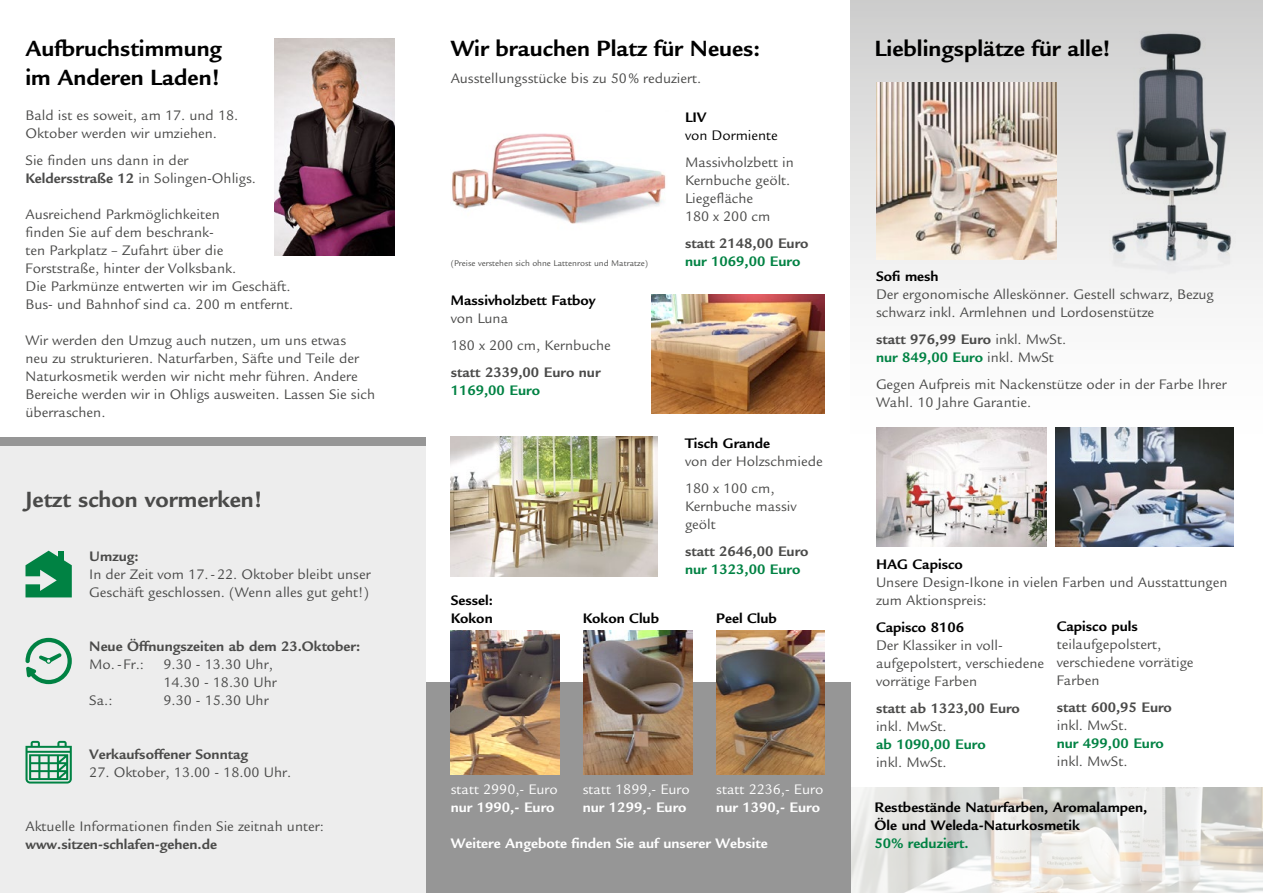
<style>
.page{position:relative;width:1263px;height:893px;background:#fff}
.page>*{position:absolute;margin:0;border:0;box-sizing:border-box;transform-origin:0 0}
.t1{font:700 24px/28.8px "Legacy Sans";color:#000}
.t2{font:700 24px "Legacy Sans";color:#4a4a49}
.t3{font:15px/18px "Legacy Sans";color:#4a4a49}
.t4{font:700 15px "Legacy Sans";color:#4a4a49}
.t5{font:700 15px/18px "Legacy Sans";color:#000}
.t6{font:700 15px "Legacy Sans";color:#fff}
.t7{font:700 15px "Legacy Sans";color:#008243}
.t8{font:15px "Legacy Sans";color:#fff}
.t9{font:15px "Legacy Sans";color:#000}
.t10{font:9px "Legacy Sans";color:#4a4a49}
.s1{font-weight:700}
.s2{font-weight:700;color:#008243}
</style>
<div class="page">
<img style="left:850px;top:788px;width:413px;height:105px">
<div style="left:0;top:437px;width:425px;height:37px;background:#969696"></div>
<div style="left:425px;top:682px;width:425px;height:211px;background:#969696"></div>
<div style="left:850px;top:0;width:413px;height:482px;background:linear-gradient(to bottom,#d1d1d1,#fff)"></div>
<div style="left:0;top:446px;width:425px;height:447px;background:#ededed"></div>
<img style="left:274px;top:38px;width:120px;height:217px">
<img style="left:451px;top:630px;width:108px;height:144px">
<img style="left:452px;top:133px;width:214px;height:91px">
<img style="left:876px;top:427px;width:171px;height:119px">
<img style="left:1055px;top:427px;width:178px;height:119px">
<img style="left:1098px;top:20px;width:149px;height:262px">
<img style="left:876px;top:82px;width:181px;height:178px">
<img style="left:451px;top:437px;width:206px;height:140px">
<img style="left:651px;top:294px;width:174px;height:119px">
<img style="left:583px;top:630px;width:109px;height:144px">
<img style="left:716px;top:630px;width:109px;height:144px">
<svg style="left:26px;top:638px;width:46px;height:46px"></svg>
<svg style="left:26px;top:741px;width:46px;height:42px"></svg>
<svg style="left:26px;top:551px;width:46px;height:46px"></svg>
<div style="left:58px;top:551px;width:6px;height:12px;background:#008243"></div>
<h1 class="t1" style="left:26px;top:34px;width:198px">Aufbruchstimmung im Anderen Laden!</h1>
<p class="t3" style="left:26px;top:106px;width:214px">Bald ist es soweit, am 17. und 18.<br>Oktober werden wir umziehen.</p>
<p class="t3" style="left:26px;top:151px;width:232px">Sie finden uns dann in der<br><span class="s1">Keldersstraße 12</span> in Solingen-Ohligs.</p>
<p class="t3" style="left:26px;top:205px;width:269px">Ausreichend Parkmöglichkeiten<br>finden Sie auf dem beschrank-<br>ten Parkplatz – Zufahrt über die Forststraße, hinter der Volksbank.<br>Die Parkmünze entwerten wir im Geschäft.<br>Bus- und Bahnhof sind ca. 200 m entfernt.</p>
<p class="t3" style="left:26px;top:331px;width:351px">Wir werden den Umzug auch nutzen, um uns etwas<br>neu zu strukturieren. Naturfarben, Säfte und Teile der Naturkosmetik werden wir nicht mehr führen. Andere Bereiche werden wir in Ohligs ausweiten. Lassen Sie sich überraschen.</p>
<h1 class="t2" style="left:26px;top:485px;width:239px">Jetzt schon vormerken!</h1>
<p class="t4" style="left:89px;top:547px;width:51px">Umzug:</p>
<p class="t3" style="left:89px;top:565px;width:283px">In der Zeit vom 17.-22. Oktober bleibt unser<br>Geschäft geschlossen. (Wenn alles gut geht!)</p>
<p class="t4" style="left:89px;top:637px;width:272px">Neue Öffnungszeiten ab dem 23.Oktober:</p>
<p class="t3" style="left:89px;top:655px;width:56px">Mo.- Fr.:</p>
<p class="t3" style="left:164px;top:655px;width:115px">9.30 - 13.30 Uhr,<br>14.30 - 18.30 Uhr</p>
<p class="t3" style="left:89px;top:691px;width:25px">Sa.:</p>
<p class="t3" style="left:164px;top:691px;width:107px">9.30 - 15.30 Uhr</p>
<p class="t4" style="left:89px;top:745px;width:161px">Verkaufsoffener Sonntag</p>
<p class="t3" style="left:89px;top:763px;width:204px">27. Oktober, 13.00 - 18.00 Uhr.</p>
<p class="t3" style="left:26px;top:817px;width:300px">Aktuelle Informationen finden Sie zeitnah unter:</p>
<p class="t4" style="left:26px;top:835px;width:193px">www.sitzen-schlafen-gehen.de</p>
<h1 class="t1" style="left:451px;top:34px;width:311px">Wir brauchen Platz für Neues:</h1>
<p class="t3" style="left:451px;top:70px;width:252px">Ausstellungsstücke bis zu 50% reduziert.</p>
<p class="t10" style="left:451px;top:258px;width:199px">(Preise verstehen sich ohne Lattenrost und Matratze)</p>
<p class="t5" style="left:451px;top:291px;width:146px">Massivholzbett Fatboy</p>
<p class="t3" style="left:451px;top:305px;width:162px;line-height:27px">von Luna<br>180 x 200 cm, Kernbuche</p>
<p class="t4" style="left:451px;top:364px;width:151px">statt 2339,00 Euro nur</p>
<p class="t7" style="left:451px;top:382px;width:91px">1169,00 Euro</p>
<p class="t5" style="left:685px;top:108px;width:23px">LIV</p>
<p class="t9" style="left:685px;top:127px;width:94px">von Dormiente</p>
<p class="t3" style="left:685px;top:153px;width:110px">Massivholzbett in<br>Kernbuche geölt.<br>Liegefläche<br>180 x 200 cm</p>
<p class="t4" style="left:685px;top:234px;width:125px">statt 2148,00 Euro</p>
<p class="t7" style="left:685px;top:252px;width:117px">nur 1069,00 Euro</p>
<p class="t5" style="left:685px;top:434px;width:87px">Tisch Grande</p>
<p class="t3" style="left:685px;top:448px;width:139px;line-height:27px">von der Holzschmiede<br>180 x 100 cm,</p>
<p class="t3" style="left:685px;top:497px;width:113px">Kernbuche massiv geölt</p>
<p class="t4" style="left:685px;top:542px;width:125px">statt 2646,00 Euro</p>
<p class="t7" style="left:685px;top:560px;width:117px">nur 1323,00 Euro</p>
<p class="t5" style="left:451px;top:591px;width:44px">Sessel:<br>Kokon</p>
<p class="t5" style="left:583px;top:609px;width:78px">Kokon Club</p>
<p class="t5" style="left:716px;top:609px;width:62px">Peel Club</p>
<p class="t8" style="left:451px;top:781px;width:109px">statt 2990,- Euro</p>
<p class="t8" style="left:583px;top:781px;width:109px">statt 1899,- Euro</p>
<p class="t8" style="left:716px;top:781px;width:109px">statt 2236,- Euro</p>
<p class="t6" style="left:451px;top:799px;width:105px">nur 1990,- Euro</p>
<p class="t6" style="left:583px;top:799px;width:105px">nur 1299,- Euro</p>
<p class="t6" style="left:716px;top:799px;width:105px">nur 1390,- Euro</p>
<p class="t6" style="left:451px;top:835px;width:318px">Weitere Angebote finden Sie auf unserer Website</p>
<h1 class="t1" style="left:875px;top:34px;width:238px">Lieblingsplätze für alle!</h1>
<p class="t5" style="left:876px;top:267px;width:64px">Sofi mesh</p>
<p class="t3" style="left:876px;top:285px;width:339px">Der ergonomische Alleskönner. Gestell schwarz, Bezug schwarz inkl. Armlehnen und Lordosenstütze</p>
<p class="t3" style="left:876px;top:330px;width:192px"><span class="s1">statt 976,99 Euro</span> inkl. MwSt. <span class="s2">nur 849,00 Euro</span> inkl. MwSt</p>
<p class="t3" style="left:876px;top:375px;width:352px">Gegen Aufpreis mit Nackenstütze oder in der Farbe Ihrer<br>Wahl. 10 Jahre Garantie.</p>
<p class="t5" style="left:876px;top:555px;width:88px">HAG Capisco</p>
<p class="t3" style="left:876px;top:573px;width:353px">Unsere Design-Ikone in vielen Farben und Ausstattungen zum Aktionspreis:</p>
<p class="t5" style="left:876px;top:618px;width:90px">Capisco 8106</p>
<p class="t3" style="left:876px;top:636px;width:170px">Der Klassiker in voll&shy;aufgepolstert, verschiedene vorrätige Farben</p>
<p class="t4" style="left:876px;top:699px;width:145px">statt ab 1323,00 Euro</p>
<p class="t3" style="left:876px;top:717px;width:72px">inkl. MwSt.</p>
<p class="t7" style="left:876px;top:735px;width:111px">ab 1090,00 Euro</p>
<p class="t3" style="left:876px;top:753px;width:72px">inkl. MwSt.</p>
<p class="t5" style="left:1057px;top:617px;width:83px">Capisco puls</p>
<p class="t3" style="left:1057px;top:636px;width:138px">teilaufgepolstert, verschiedene vorrätige<br>Farben</p>
<p class="t4" style="left:1057px;top:699px;width:117px">statt 600,95 Euro</p>
<p class="t3" style="left:1057px;top:717px;width:72px">inkl. MwSt.</p>
<p class="t7" style="left:1057px;top:735px;width:109px">nur 499,00 Euro</p>
<p class="t3" style="left:1057px;top:753px;width:72px">inkl. MwSt.</p>
<p class="t5" style="left:875px;top:798px;width:274px">Restbestände Naturfarben, Aromalampen,<br>Öle und Weleda-Naturkosmetik</p>
<p class="t7" style="left:875px;top:834px;width:95px">50% reduziert.</p>
</div>
